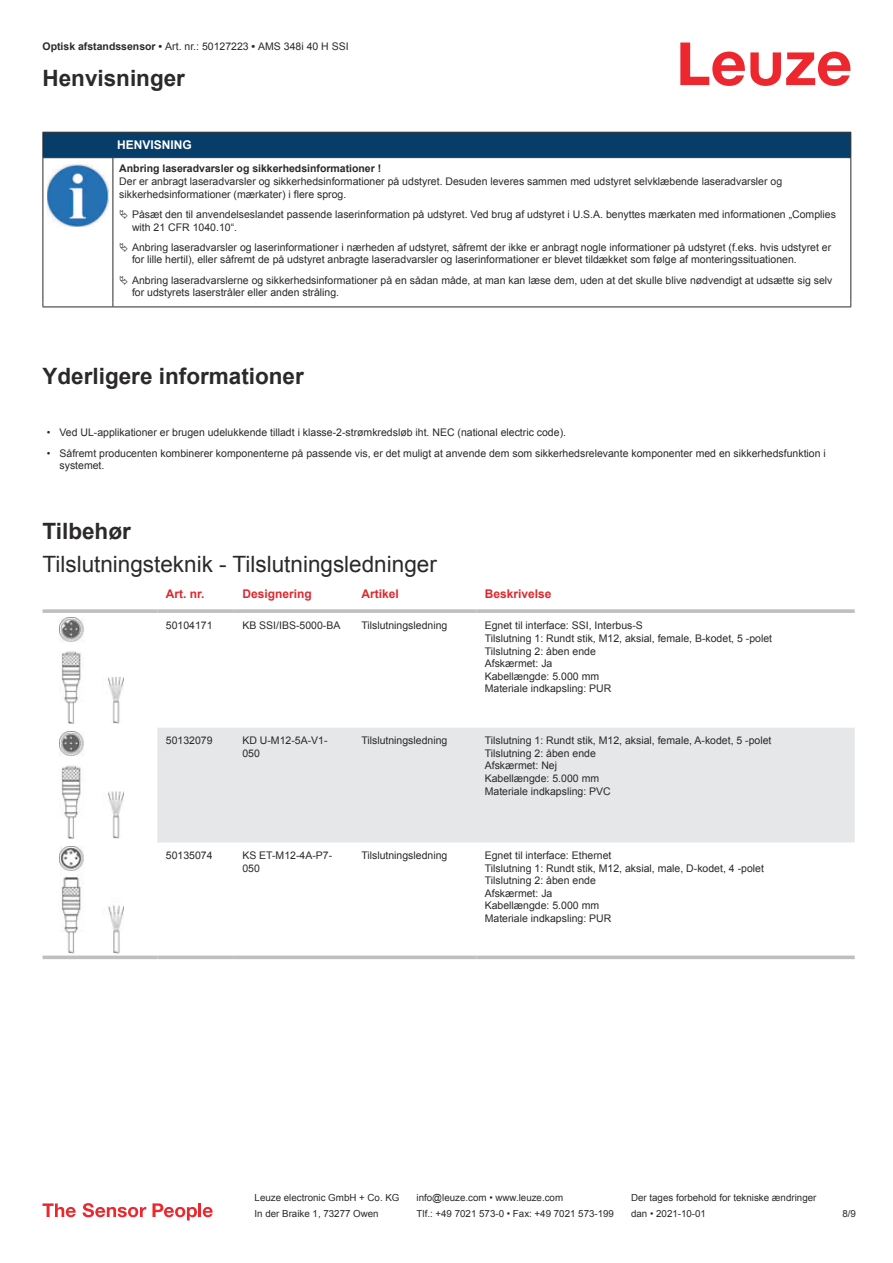
<style>
.page{position:relative;width:893px;height:1263px;background:#fff}
.page>*{position:absolute;margin:0;border:0;box-sizing:border-box;transform-origin:0 0}
.t1{font:700 22.5px "Arial";color:#2b292a}
.t2{font:22.5px "Arial";color:#2b292a}
.t3{font:700 12px "Arial";color:#db2a30}
.t4{font:700 12px "Arial";color:#fff}
.t5{font:10.5px/12.6px "Arial";color:#2b292a}
.t6{font:700 10.5px "Arial";color:#2b292a}
.t7{font:9.75px "Arial";color:#2b292a}
.s1{font-weight:700}
</style>
<div class="page">
<svg style="left:680px;top:43px;width:170px;height:43px"></svg>
<div style="left:157px;top:728px;width:698px;height:114px;background:#e6e7e9"></div>
<svg style="left:43px;top:609px;width:114px;height:4px"></svg>
<svg style="left:157px;top:609px;width:77px;height:4px"></svg>
<svg style="left:234px;top:609px;width:119px;height:4px"></svg>
<svg style="left:353px;top:609px;width:123px;height:4px"></svg>
<svg style="left:476px;top:609px;width:379px;height:4px;background:#c3c5c7"></svg>
<svg style="left:43px;top:955px;width:114px;height:4px"></svg>
<svg style="left:157px;top:955px;width:77px;height:4px"></svg>
<svg style="left:234px;top:955px;width:119px;height:4px"></svg>
<svg style="left:353px;top:955px;width:123px;height:4px"></svg>
<svg style="left:476px;top:955px;width:379px;height:4px;background:#c6c8c9"></svg>
<img style="left:59px;top:617px;width:65px;height:106px">
<img style="left:59px;top:732px;width:65px;height:106px">
<img style="left:59px;top:847px;width:65px;height:106px">
<svg style="left:43px;top:1203px;width:33px;height:14px"></svg>
<svg style="left:83px;top:1203px;width:63px;height:14px"></svg>
<svg style="left:153px;top:1203px;width:44px;height:17px"></svg>
<hr style="left:198px;top:1203px;width:3px;height:14px;background:#ed272d">
<svg style="left:203px;top:1207px;width:10px;height:10px"></svg>
<svg style="left:44px;top:158px;width:806px;height:149px"></svg>
<div style="left:43px;top:132px;width:808px;height:26px;background:#063d69"></div>
<hr style="left:113px;top:157px;width:738px;height:1px;background:#2b292a">
<hr style="left:43px;top:158px;width:1px;height:144px;background:#2b292a">
<hr style="left:113px;top:158px;width:1px;height:144px;background:#2b292a">
<hr style="left:850px;top:158px;width:1px;height:144px;background:#2b292a">
<hr style="left:43px;top:307px;width:70px;height:1px;background:#2b292a">
<hr style="left:113px;top:307px;width:738px;height:1px;background:#2b292a">
<img style="left:47px;top:164px;width:61px;height:63px">
<svg style="left:115px;top:159px;width:734px;height:144px"></svg>
<svg style="left:120px;top:210px;width:8px;height:9px"></svg>
<svg style="left:120px;top:242px;width:8px;height:10px"></svg>
<svg style="left:120px;top:275px;width:8px;height:10px"></svg>
<p class="t5" style="left:43px;top:41px;width:308px"><span class="s1">Optisk afstandssensor •</span> Art. nr.: 50127223 <span class="s1">•</span> AMS 348i 40 H SSI</p>
<h1 class="t1" style="left:43px;top:69px;width:144px">Henvisninger</h1>
<p class="t4" style="left:117px;top:140px;width:76px">HENVISNING</p>
<p class="t6" style="left:119px;top:165px;width:263px">Anbring laseradvarsler og sikkerhedsinformationer !</p>
<p class="t5" style="left:119px;top:176px;width:664px">Der er anbragt laseradvarsler og sikkerhedsinformationer på udstyret. Desuden leveres sammen med udstyret selvklæbende laseradvarsler og sikkerhedsinformationer (mærkater) i flere sprog.</p>
<p class="t5" style="left:132px;top:209px;width:705px">Påsæt den til anvendelseslandet passende laserinformation på udstyret. Ved brug af udstyret i U.S.A. benyttes mærkaten med informationen „Complies with 21 CFR 1040.10“.</p>
<p class="t5" style="left:132px;top:242px;width:701px">Anbring laseradvarsler og laserinformationer i nærheden af udstyret, såfremt der ikke er anbragt nogle informationer på udstyret (f.eks. hvis udstyret er for lille hertil), eller såfremt de på udstyret anbragte laseradvarsler og laserinformationer er blevet tildækket som følge af monteringssituationen.</p>
<p class="t5" style="left:132px;top:275px;width:702px">Anbring laseradvarslerne og sikkerhedsinformationer på en sådan måde, at man kan læse dem, uden at det skulle blive nødvendigt at udsætte sig selv for udstyrets laserstråler eller anden stråling.</p>
<h1 class="t1" style="left:43px;top:367px;width:263px">Yderligere informationer</h1>
<p class="t5" style="left:47px;top:427px;width:521px">• Ved UL-applikationer er brugen udelukkende tilladt i klasse-2-strømkredsløb iht. NEC (national electric code).</p>
<p class="t5" style="left:60px;top:448px;width:768px;text-indent:-13px">• Såfremt producenten kombinerer komponenterne på passende vis, er det muligt at anvende dem som sikkerhedsrelevante komponenter med en sikkerhedsfunktion i systemet.</p>
<h1 class="t1" style="left:43px;top:522px;width:90px">Tilbehør</h1>
<h1 class="t2" style="left:43px;top:556px;width:396px">Tilslutningsteknik - Tilslutningsledninger</h1>
<p class="t3" style="left:166px;top:589px;width:40px">Art. nr.</p>
<p class="t3" style="left:242px;top:589px;width:71px">Designering</p>
<p class="t3" style="left:361px;top:589px;width:39px">Artikel</p>
<p class="t3" style="left:485px;top:589px;width:68px">Beskrivelse</p>
<p class="t5" style="left:166px;top:620px;width:48px">50104171</p>
<p class="t5" style="left:242px;top:620px;width:100px">KB SSI/IBS-5000-BA</p>
<p class="t5" style="left:361px;top:620px;width:87px">Tilslutningsledning</p>
<p class="t5" style="left:485px;top:620px;width:289px">Egnet til interface: SSI, Interbus-S<br>Tilslutning 1: Rundt stik, M12, aksial, female, B-kodet, 5 -polet<br>Tilslutning 2: åben ende<br>Afskærmet: Ja<br>Kabellængde: 5.000 mm<br>Materiale indkapsling: PUR</p>
<p class="t5" style="left:166px;top:735px;width:48px">50132079</p>
<p class="t5" style="left:242px;top:735px;width:87px">KD U-M12-5A-V1-<br>050</p>
<p class="t5" style="left:361px;top:735px;width:87px">Tilslutningsledning</p>
<p class="t5" style="left:485px;top:735px;width:288px">Tilslutning 1: Rundt stik, M12, aksial, female, A-kodet, 5 -polet<br>Tilslutning 2: åben ende<br>Afskærmet: Nej<br>Kabellængde: 5.000 mm<br>Materiale indkapsling: PVC</p>
<p class="t5" style="left:166px;top:850px;width:48px">50135074</p>
<p class="t5" style="left:242px;top:850px;width:91px">KS ET-M12-4A-P7-<br>050</p>
<p class="t5" style="left:361px;top:850px;width:87px">Tilslutningsledning</p>
<p class="t5" style="left:485px;top:850px;width:281px">Egnet til interface: Ethernet<br>Tilslutning 1: Rundt stik, M12, aksial, male, D-kodet, 4 -polet<br>Tilslutning 2: åben ende<br>Afskærmet: Ja<br>Kabellængde: 5.000 mm<br>Materiale indkapsling: PUR</p>
<p class="t7" style="left:255px;top:1194px;width:146px">Leuze electronic GmbH + Co. KG</p>
<p class="t7" style="left:417px;top:1194px;width:148px">info@leuze.com • www.leuze.com</p>
<p class="t7" style="left:631px;top:1194px;width:187px">Der tages forbehold for tekniske ændringer</p>
<p class="t7" style="left:255px;top:1210px;width:126px">In der Braike 1, 73277 Owen</p>
<p class="t7" style="left:417px;top:1210px;width:199px">Tlf.: +49 7021 573-0 • Fax: +49 7021 573-199</p>
<p class="t7" style="left:631px;top:1210px;width:76px">dan • 2021-10-01</p>
<p class="t7" style="left:842px;top:1210px;width:15px">8 /9</p>
</div>
